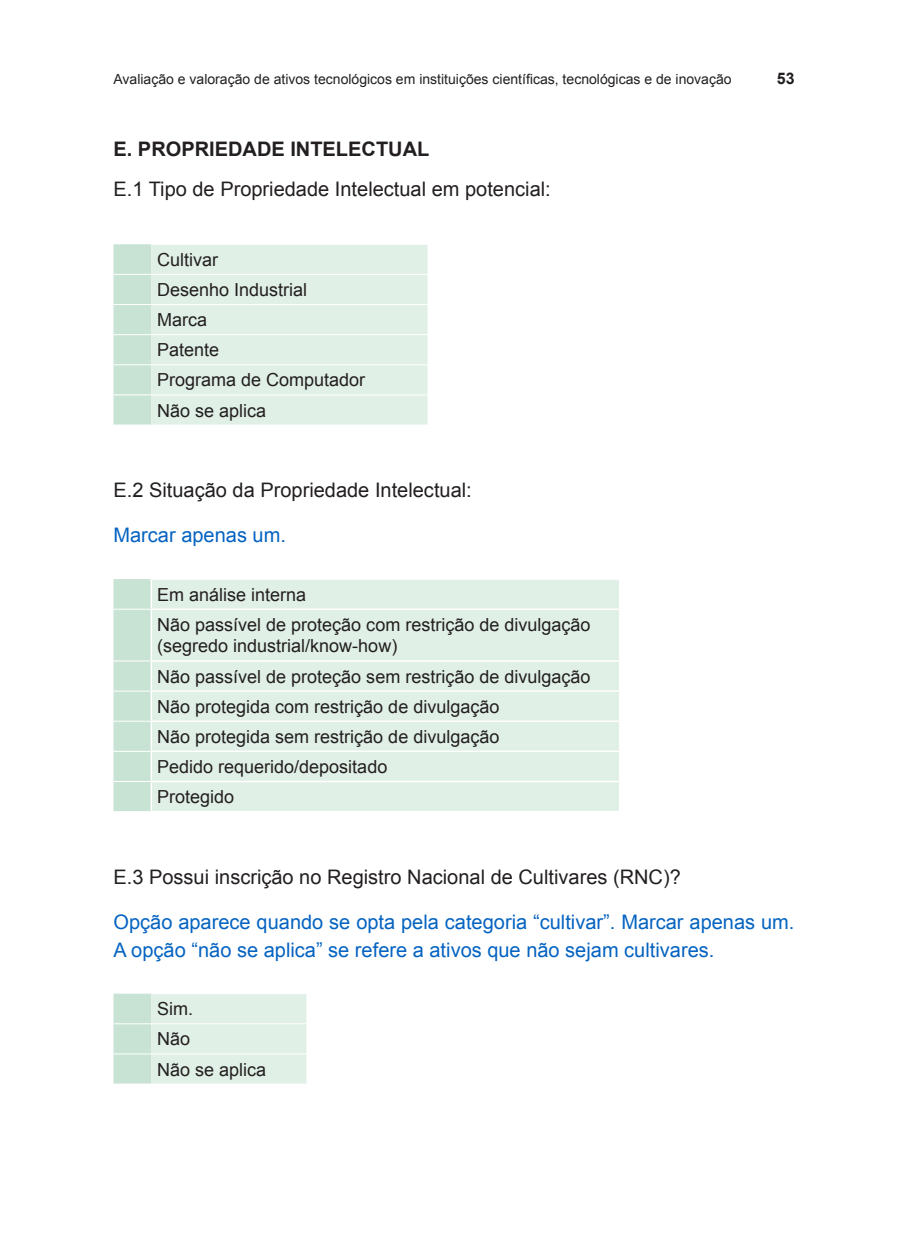
<style>
.page{position:relative;width:908px;height:1248px;background:#fff}
.page>*{position:absolute;margin:0;border:0;box-sizing:border-box;transform-origin:0 0}
.t1{font:20px/28px "Arial";color:#0563c1}
.t2{font:20px "Arial";color:#231f20}
.t3{font:700 20px "Arial";color:#231f20}
.t4{font:18px/30.2px "Arial";color:#231f20}
.t5{font:700 16px "Arial";color:#231f20}
.t6{font:14px "Arial";color:#231f20}
</style>
<div class="page">
<div style="left:113px;top:244px;width:38px;height:180px;background:#c8e3d3"></div>
<div style="left:151px;top:245px;width:276px;height:179px;background:#e0f0e7"></div>
<hr style="left:113px;top:274px;width:38px;height:1px;background:#fff">
<hr style="left:151px;top:274px;width:276px;height:1px;background:#fff">
<hr style="left:113px;top:304px;width:38px;height:1px;background:#fff">
<hr style="left:151px;top:304px;width:276px;height:1px;background:#fff">
<hr style="left:113px;top:334px;width:38px;height:1px;background:#fff">
<hr style="left:151px;top:334px;width:276px;height:1px;background:#fff">
<hr style="left:113px;top:364px;width:38px;height:1px;background:#fff">
<hr style="left:151px;top:364px;width:276px;height:1px;background:#fff">
<hr style="left:113px;top:394px;width:38px;height:1px;background:#fff">
<hr style="left:151px;top:394px;width:276px;height:1px;background:#fff">
<div style="left:113px;top:579px;width:37px;height:232px;background:#c8e3d3"></div>
<div style="left:152px;top:580px;width:466px;height:230px;background:#e0f0e7"></div>
<hr style="left:113px;top:608px;width:37px;height:1px;background:#fff">
<hr style="left:113px;top:660px;width:37px;height:1px;background:#fff">
<hr style="left:113px;top:690px;width:37px;height:1px;background:#fff">
<hr style="left:113px;top:720px;width:37px;height:1px;background:#fff">
<hr style="left:113px;top:750px;width:37px;height:1px;background:#fff">
<hr style="left:113px;top:781px;width:37px;height:1px;background:#fff">
<hr style="left:150px;top:608px;width:470px;height:2px;background:#fff">
<hr style="left:150px;top:660px;width:470px;height:1px;background:#fff">
<hr style="left:150px;top:690px;width:470px;height:1px;background:#fff">
<hr style="left:150px;top:720px;width:470px;height:2px;background:#fff">
<hr style="left:150px;top:750px;width:470px;height:2px;background:#fff">
<hr style="left:150px;top:780px;width:470px;height:2px;background:#fff">
<svg style="left:113px;top:993px;width:193px;height:90px;background:#dbede3"></svg>
<hr style="left:151px;top:993px;width:155px;height:1px;background:#fff">
<hr style="left:113px;top:1023px;width:38px;height:1px;background:#fff">
<hr style="left:151px;top:1023px;width:155px;height:1px;background:#fff">
<hr style="left:113px;top:1053px;width:38px;height:1px;background:#fff">
<hr style="left:151px;top:1053px;width:155px;height:1px;background:#fff">
<p class="t6" style="left:113px;top:69px;width:619px">Avaliação e valoração de ativos tecnológicos em instituições científicas, tecnológicas e de inovação</p>
<p class="t5" style="left:776px;top:67px;width:19px">53</p>
<p class="t3" style="left:113px;top:136px;width:317px">E. PROPRIEDADE INTELECTUAL</p>
<p class="t2" style="left:113px;top:176px;width:438px">E.1 Tipo de Propriedade Intelectual em potencial:</p>
<p class="t4" style="left:157px;top:245px;width:210px">Cultivar<br>Desenho Industrial<br>Marca<br>Patente<br>Programa de Computador<br>Não se aplica</p>
<p class="t2" style="left:113px;top:477px;width:359px">E.2 Situação da Propriedade Intelectual:</p>
<p class="t1" style="left:113px;top:521px;width:174px">Marcar apenas um.</p>
<p class="t4" style="left:157px;top:579px;width:435px">Em análise interna<br>Não passível de proteção com restrição de divulgação</p>
<p class="t4" style="left:157px;top:631px;width:435px">(segredo industrial/know‑how)<br>Não passível de proteção sem restrição de divulgação Não protegida com restrição de divulgação<br>Não protegida sem restrição de divulgação<br>Pedido requerido/depositado<br>Protegido</p>
<p class="t2" style="left:113px;top:863px;width:568px">E.3 Possui inscrição no Registro Nacional de Cultivares (RNC)?</p>
<p class="t1" style="left:113px;top:907px;width:682px">Opção aparece quando se opta pela categoria “cultivar”. Marcar apenas um.<br>A opção “não se aplica” se refere a ativos que não sejam cultivares.</p>
<p class="t4" style="left:157px;top:993px;width:111px">Sim.<br>Não<br>Não se aplica</p>
</div>
